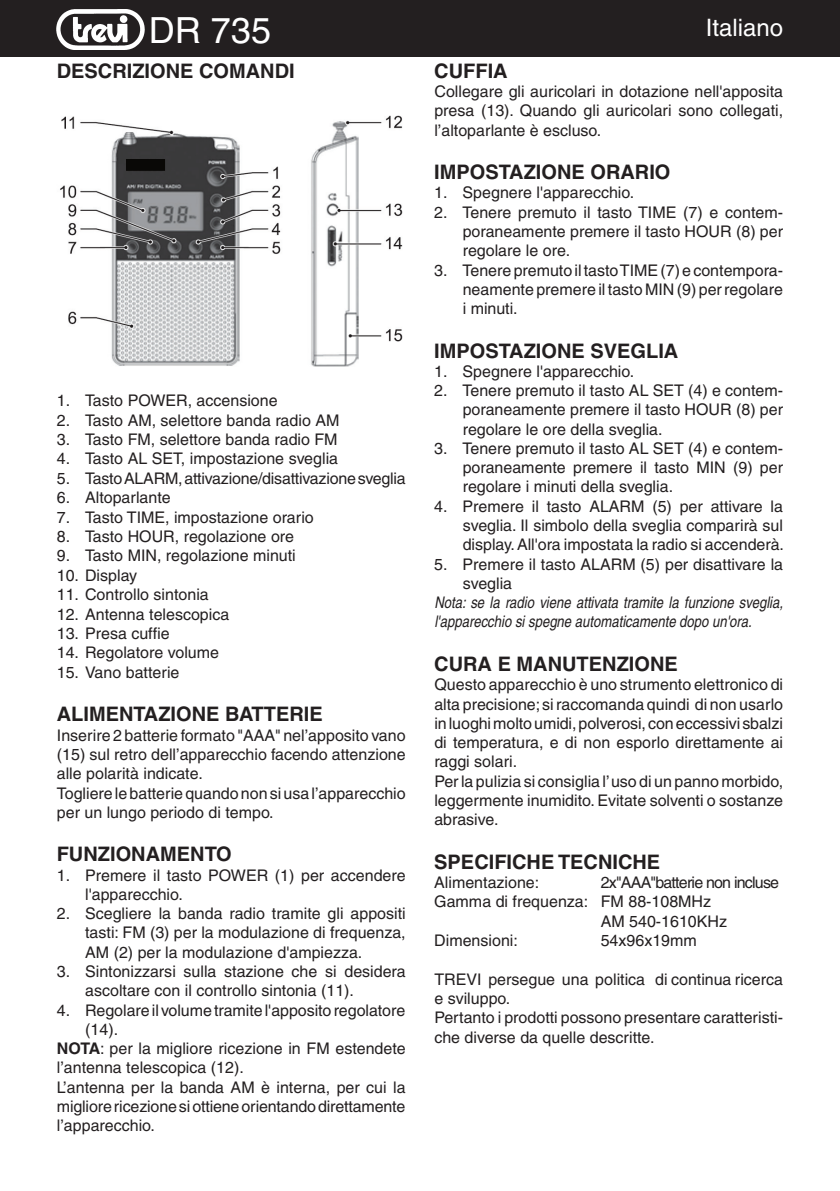
<style>
.page{position:relative;width:840px;height:1191px;background:#fff}
.page>*{position:absolute;margin:0;border:0;box-sizing:border-box;transform-origin:0 0}
.t1{font:36px "Helvetica";color:#fff}
.t2{font:24px "Helvetica";color:#fff}
.t3{font:700 20px "Helvetica";color:#231f20}
.t4{font:16px/19.2px "Helvetica";color:#231f20;text-align:justify}
.t5{font:italic condensed 16px/19.2px "Helvetica";color:#231f20}
.t6{font:16px "Helvetica";letter-spacing:-.05em;color:#231f20}
.s1{font-weight:700}
</style>
<div class="page">
<div style="left:0;top:0;width:839px;height:56px;background:#231f20"></div>
<div style="left:0;top:0;width:839px;height:57px;border:1px solid #231f20"></div>
<img style="left:57px;top:9px;width:87px;height:40px">
<img style="left:60px;top:115px;width:343px;height:252px">
<h1 class="t1" style="left:149px;top:9px;width:124px">DR 735</h1>
<h1 class="t1" style="left:155px;top:9px;width:122px">RA 60</h1>
<h2 class="t2" style="left:705px;top:13px;width:79px">Italiano</h2>
<p class="t3" style="left:57px;top:59px;width:239px">DESCRIZIONE COMANDI</p>
<p class="t4" style="left:57px;top:391px;width:222px">1. Tasto POWER, accensione</p>
<p class="t4" style="left:57px;top:410px;width:284px">2. Tasto AM, selettore banda radio AM</p>
<p class="t4" style="left:57px;top:430px;width:282px">3. Tasto FM, selettore banda radio FM</p>
<p class="t4" style="left:57px;top:449px;width:283px">4. Tasto AL SET, impostazione sveglia</p>
<p class="t4" style="left:57px;top:468px;width:350px">5. Tasto ALARM, attivazione/disattivazione sveglia</p>
<p class="t4" style="left:57px;top:488px;width:115px">6. Altoparlante</p>
<p class="t4" style="left:57px;top:507px;width:258px">7. Tasto TIME, impostazione orario</p>
<p class="t4" style="left:57px;top:527px;width:239px">8. Tasto HOUR, regolazione ore</p>
<p class="t4" style="left:57px;top:546px;width:240px">9. Tasto MIN, regolazione minuti</p>
<p class="t4" style="left:57px;top:565px;width:82px">10. Display</p>
<p class="t4" style="left:57px;top:585px;width:153px">11. Controllo sintonia</p>
<p class="t4" style="left:57px;top:604px;width:174px">12. Antenna telescopica</p>
<p class="t4" style="left:57px;top:624px;width:114px">13. Presa cuffie</p>
<p class="t4" style="left:57px;top:643px;width:164px">14. Regolatore volume</p>
<p class="t4" style="left:57px;top:662px;width:124px">15. Vano batterie</p>
<p class="t3" style="left:57px;top:702px;width:267px">ALIMENTAZIONE BATTERIE</p>
<p class="t4" style="left:57px;top:725px;width:350px;text-align:left">Inserire 2 batterie formato "AAA" nel’apposito vano (15) sul retro dell’apparecchio facendo attenzione alle polarità indicate.<br>Togliere le batterie quando non si usa l’apparecchio per un lungo periodo di tempo.</p>
<p class="t3" style="left:57px;top:842px;width:176px">FUNZIONAMENTO</p>
<p class="t4" style="left:85px;top:865px;width:322px;text-indent:-28px">1. Premere il tasto POWER (1) per accendere l'apparecchio.</p>
<p class="t4" style="left:85px;top:904px;width:322px;text-indent:-28px">2. Scegliere la banda radio tramite gli appositi tasti: FM (3) per la modulazione di frequenza, AM (2) per la modulazione d'ampiezza.</p>
<p class="t4" style="left:85px;top:961px;width:322px;text-indent:-28px">3. Sintonizzarsi sulla stazione che si desidera ascoltare con il controllo sintonia (11).</p>
<p class="t4" style="left:57px;top:1000px;width:350px">4. Regolare il volume tramite l'apposito regolatore</p>
<p class="t4" style="left:85px;top:1019px;width:34px">(14).</p>
<p class="t4" style="left:57px;top:1039px;width:350px"><span class="s1">NOTA</span>: per la migliore ricezione in FM estendete</p>
<p class="t4" style="left:57px;top:1058px;width:188px">l’antenna telescopica (12).</p>
<p class="t4" style="left:57px;top:1077px;width:350px">L’antenna per la banda AM è interna, per cui la</p>
<p class="t4" style="left:57px;top:1096px;width:350px">migliore ricezione si ottiene orientando direttamente</p>
<p class="t4" style="left:57px;top:1116px;width:100px">l’apparecchio.</p>
<p class="t3" style="left:434px;top:59px;width:75px">CUFFIA</p>
<p class="t4" style="left:434px;top:82px;width:350px">Collegare gli auricolari in dotazione nell'apposita presa (13). Quando gli auricolari sono collegati, l’altoparlante è escluso.</p>
<p class="t3" style="left:434px;top:160px;width:238px">IMPOSTAZIONE ORARIO</p>
<p class="t4" style="left:434px;top:183px;width:201px">1. Spegnere l'apparecchio.</p>
<p class="t4" style="left:462px;top:202px;width:322px;text-indent:-28px">2. Tenere premuto il tasto TIME (7) e contem&shy;poraneamente premere il tasto HOUR (8) per regolare le ore.</p>
<p class="t4" style="left:462px;top:260px;width:322px;text-indent:-28px">3. Tenere premuto il tasto TIME (7) e contempora&shy;neamente premere il tasto MIN (9) per regolare i minuti.</p>
<p class="t3" style="left:434px;top:338px;width:245px">IMPOSTAZIONE SVEGLIA</p>
<p class="t4" style="left:434px;top:361px;width:201px">1. Spegnere l'apparecchio.</p>
<p class="t4" style="left:462px;top:381px;width:322px;text-indent:-28px">2. Tenere premuto il tasto AL SET (4) e contem&shy;poraneamente premere il tasto HOUR (8) per regolare le ore della sveglia.</p>
<p class="t4" style="left:462px;top:439px;width:322px;text-indent:-28px">3. Tenere premuto il tasto AL SET (4) e contem&shy;poraneamente premere il tasto MIN (9) per regolare i minuti della sveglia.</p>
<p class="t4" style="left:462px;top:496px;width:322px;text-indent:-28px">4. Premere il tasto ALARM (5) per attivare la sveglia. Il simbolo della sveglia comparirà sul display. All'ora impostata la radio si accenderà.</p>
<p class="t4" style="left:462px;top:554px;width:322px;text-indent:-28px">5. Premere il tasto ALARM (5) per disattivare la sveglia</p>
<p class="t5" style="left:434px;top:593px;width:350px">Nota: se la radio viene attivata tramite la funzione sveglia, l'apparecchio si spegne automaticamente dopo un'ora.</p>
<p class="t3" style="left:434px;top:652px;width:245px">CURA E MANUTENZIONE</p>
<p class="t4" style="left:434px;top:675px;width:350px;text-align:left">Questo apparecchio è uno strumento elettronico di alta precisione; si raccomanda quindi di non usarlo in luoghi molto umidi, polverosi, con eccessivi sbalzi di temperatura, e di non esporlo direttamente ai raggi solari.<br>Per la pulizia si consiglia l’ uso di un panno morbido, leggermente inumidito. Evitate solventi o sostanze abrasive.</p>
<p class="t3" style="left:434px;top:849px;width:227px">SPECIFICHE TECNICHE</p>
<p class="t4" style="left:434px;top:872px;width:106px">Alimentazione:</p>
<p class="t6" style="left:600px;top:873px;width:180px">2x"AAA"batterie non incluse</p>
<p class="t4" style="left:434px;top:892px;width:278px">Gamma di frequenza: FM 88-108MHz</p>
<p class="t4" style="left:600px;top:911px;width:128px">AM 540-1610KHz</p>
<p class="t4" style="left:434px;top:930px;width:85px">Dimensioni:</p>
<p class="t4" style="left:600px;top:930px;width:98px">54x96x19mm</p>
<p class="t4" style="left:434px;top:969px;width:350px;text-align:left">TREVI persegue una politica di continua ricerca e sviluppo.<br>Pertanto i prodotti possono presentare caratteristi&shy;che diverse da quelle descritte.</p>
</div>
